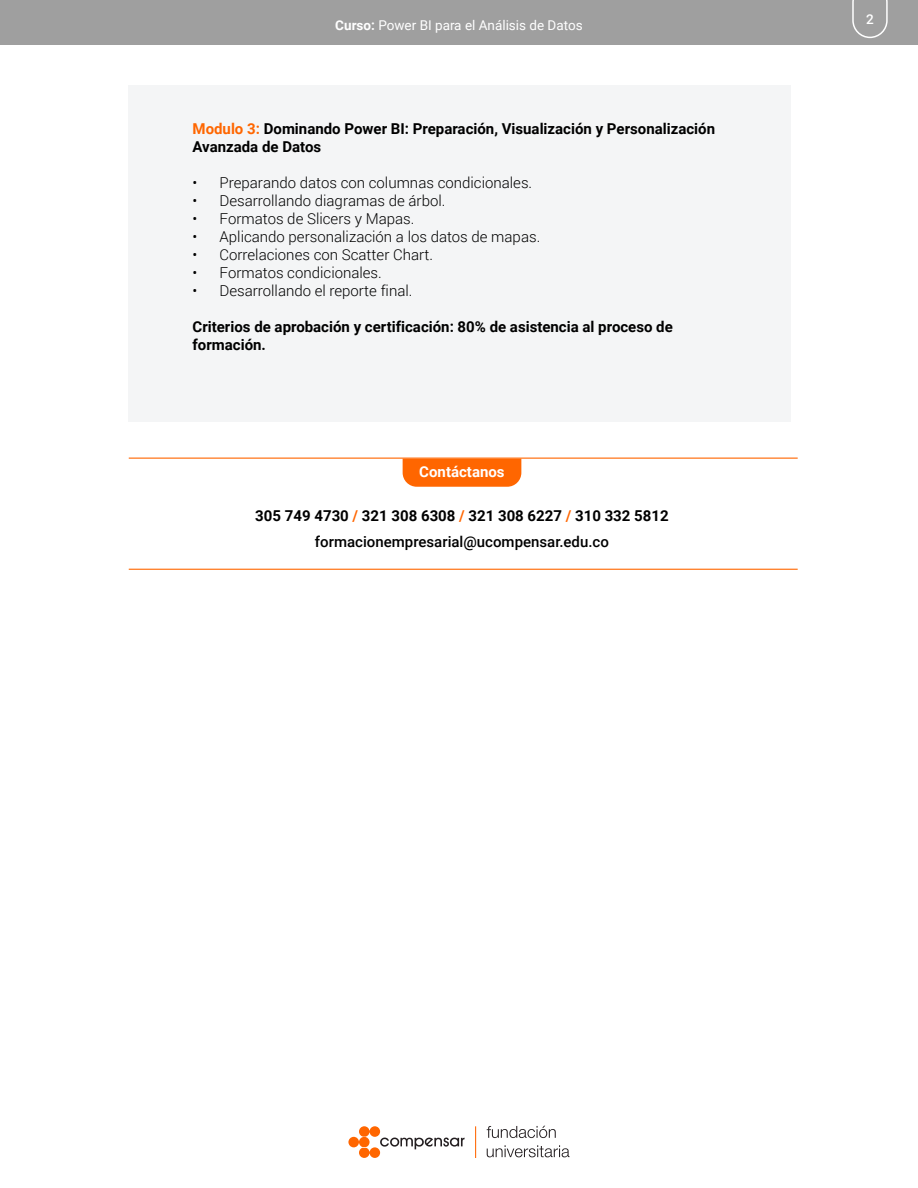
<style>
.page{position:relative;width:918px;height:1188px;background:#fff}
.page>*{position:absolute;margin:0;border:0;box-sizing:border-box;transform-origin:0 0}
.t1{font:700 15px/18px "Roboto";color:#000}
.t2{font:300 15px "Roboto";color:#000}
.t3{font:700 15px "Roboto";color:#fff}
.t4{font:13.5px "Roboto";color:#fff}
.t5{font:500 13.5px "Roboto";color:#fff}
.s1{font-weight:700}
.s2{color:#f60}
.s3{font-weight:500}
</style>
<div class="page">
<svg style="left:348px;top:1126px;width:222px;height:32px"></svg>
<div style="left:0;top:0;width:918px;height:45px;background:#9f9f9f"></div>
<div style="left:128px;top:85px;width:662px;height:336px;background:#f4f5f6"></div>
<div style="left:403px;top:459px;width:118px;height:28px;background:#f60"></div>
<hr style="left:129px;top:458px;width:669px;height:1px;background:#f60">
<hr style="left:129px;top:569px;width:669px;height:1px;background:#f60">
<p class="t4" style="left:335px;top:15px;width:249px"><span class="s1">Curso:</span> Power BI para el Análisis de Datos</p>
<p class="t1" style="left:193px;top:119px;width:524px"><span class="s2">Modulo 3:</span> Dominando Power BI: Preparación, Visualización y Personalización<br>Avanzada de Datos</p>
<p class="t2" style="left:193px;top:173px;width:341px">• Preparando datos con columnas condicionales.</p>
<p class="t2" style="left:193px;top:191px;width:254px">• Desarrollando diagramas de árbol.</p>
<p class="t2" style="left:193px;top:209px;width:223px">• Formatos de Slicers y Mapas.</p>
<p class="t2" style="left:193px;top:227px;width:349px">• Aplicando personalización a los datos de mapas.</p>
<p class="t2" style="left:193px;top:245px;width:242px">• Correlaciones con Scatter Chart.</p>
<p class="t2" style="left:193px;top:263px;width:191px">• Formatos condicionales.</p>
<p class="t2" style="left:193px;top:281px;width:221px">• Desarrollando el reporte final.</p>
<p class="t1" style="left:193px;top:317px;width:482px">Criterios de aprobación y certificación: 80% de asistencia al proceso de formación.</p>
<p class="t3" style="left:419px;top:461px;width:87px">Contáctanos</p>
<p class="t1" style="left:255px;top:502px;width:415px;line-height:25.5px;text-align:center">305 749 4730 <span class="s2">/</span> 321 308 6308 <span class="s2">/</span> 321 308 6227 <span class="s2">/</span> 310 332 5812 <span class="s3">formacionempresarial@ucompensar.edu.co</span></p>
<p class="t5" style="left:866px;top:9px;width:9px">2</p>
</div>
